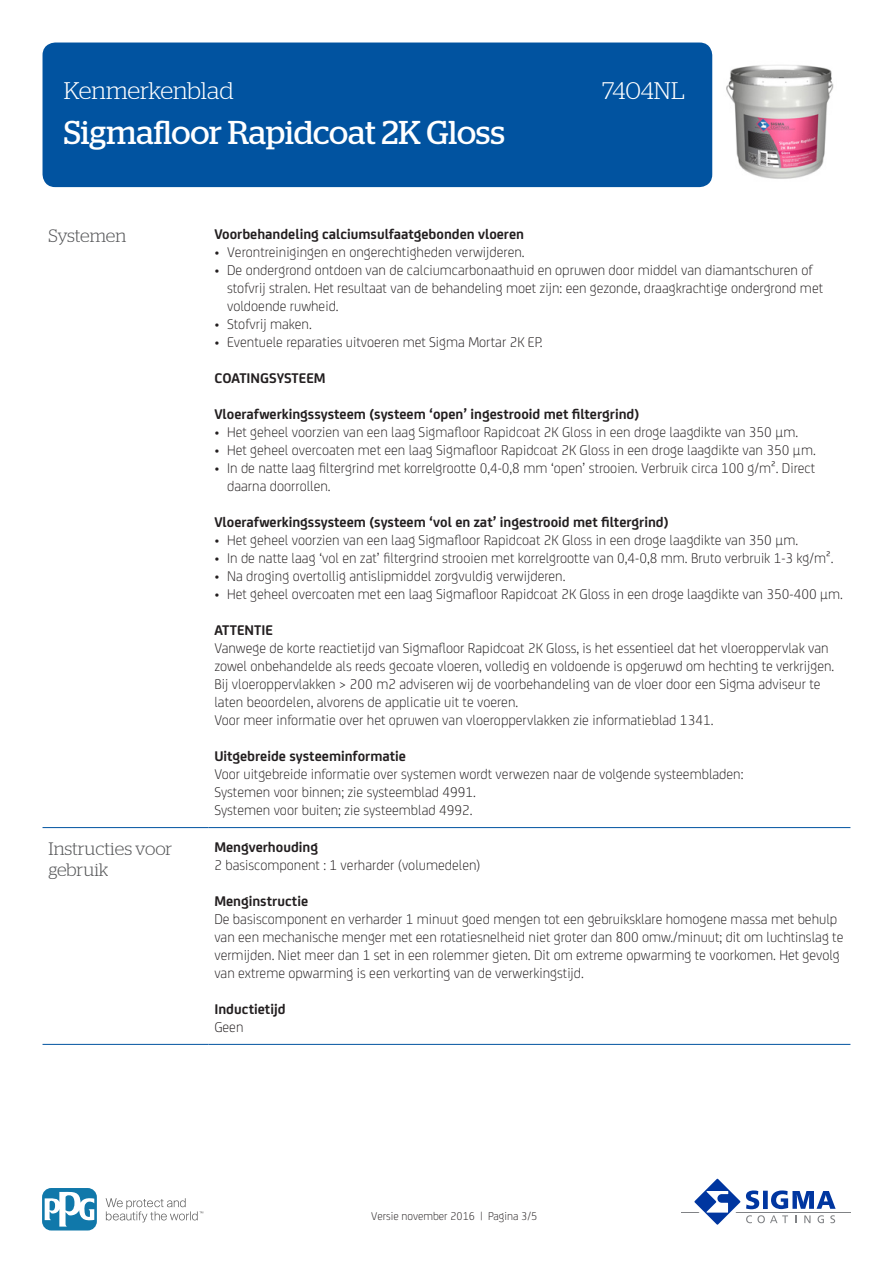
<style>
.page{position:relative;width:893px;height:1263px;background:#fff}
.page>*{position:absolute;margin:0;border:0;box-sizing:border-box;transform-origin:0 0}
.t1{font:33px "Stag";letter-spacing:-.005em;color:#fff}
.t2{font:300 24px "Stag";color:#fff}
.KOP{font:300 18px/21.6px "Stag";color:#57585a}
.BODY{font:300 15px/18px "FS Joey";color:#231f20}
.BODY-2{font:700 15px/18px "FS Joey";color:#231f20}
.t3{font:300 12px "FS Joey";color:#231f20}
.s1{font-weight:700}
.s2{font-weight:300}
</style>
<div class="page">
<div style="left:43px;top:43px;width:669px;height:144px;background:#0153a0;border-radius:13px"></div>
<hr style="left:681px;top:1211px;width:169px;height:1px;background:#808285">
<svg style="left:689px;top:1178px;width:147px;height:47px"></svg>
<svg style="left:106px;top:1198px;width:97px;height:24px"></svg>
<svg style="left:43px;top:1188px;width:54px;height:42px"></svg>
<svg style="left:45px;top:1191px;width:49px;height:35px"></svg>
<hr style="left:43px;top:827px;width:165px;height:1px;background:#0153a0">
<hr style="left:208px;top:827px;width:642px;height:1px;background:#0153a0">
<hr style="left:43px;top:1044px;width:165px;height:1px;background:#0153a0">
<hr style="left:208px;top:1044px;width:642px;height:1px;background:#0153a0">
<img style="left:726px;top:65px;width:108px;height:114px">
<h2 class="t2" style="left:64px;top:77px;width:171px">Kenmerkenblad</h2>
<h2 class="t2" style="left:602px;top:77px;width:84px">7404NL</h2>
<h1 class="t1" style="left:64px;top:114px;width:443px">Sigmafloor Rapidcoat 2K Gloss</h1>
<p class="KOP" style="left:49px;top:225px;width:79px">Systemen</p>
<p class="BODY-2" style="left:214px;top:224px;width:311px">Voorbehandeling calciumsulfaatgebonden vloeren</p>
<p class="BODY" style="left:214px;top:242px;width:312px">• Verontreinigingen en ongerechtigheden verwijderen.</p>
<p class="BODY" style="left:227px;top:260px;width:597px;text-indent:-13px">• De ondergrond ontdoen van de calciumcarbonaathuid en opruwen door middel van diamantschuren of stofvrij stralen. Het resultaat van de behandeling moet zijn: een gezonde, draagkrachtige ondergrond met voldoende ruwheid.</p>
<p class="BODY" style="left:214px;top:314px;width:99px">• Stofvrij maken.</p>
<p class="BODY" style="left:214px;top:332px;width:330px">• Eventuele reparaties uitvoeren met Sigma Mortar 2K EP.</p>
<p class="BODY-2" style="left:214px;top:368px;width:113px">COATINGSYSTEEM</p>
<p class="BODY-2" style="left:214px;top:404px;width:426px">Vloerafwerkingssysteem (systeem ‘open’ ingestrooid met filtergrind)</p>
<p class="BODY" style="left:214px;top:422px;width:585px">• Het geheel voorzien van een laag Sigmafloor Rapidcoat 2K Gloss in een droge laagdikte van 350 μm.</p>
<p class="BODY" style="left:214px;top:440px;width:603px">• Het geheel overcoaten met een laag Sigmafloor Rapidcoat 2K Gloss in een droge laagdikte van 350 μm.</p>
<p class="BODY" style="left:227px;top:458px;width:590px;text-indent:-13px">• In de natte laag filtergrind met korrelgrootte 0,4-0,8 mm ‘open’ strooien. Verbruik circa 100 g/m². Direct daarna doorrollen.</p>
<p class="BODY-2" style="left:214px;top:512px;width:456px">Vloerafwerkingssysteem (systeem ‘vol en zat’ ingestrooid met filtergrind)</p>
<p class="BODY" style="left:214px;top:530px;width:585px">• Het geheel voorzien van een laag Sigmafloor Rapidcoat 2K Gloss in een droge laagdikte van 350 μm.</p>
<p class="BODY" style="left:214px;top:548px;width:621px">• In de natte laag ‘vol en zat’ filtergrind strooien met korrelgrootte van 0,4-0,8 mm. Bruto verbruik 1-3 kg/m².</p>
<p class="BODY" style="left:214px;top:566px;width:353px">• Na droging overtollig antislipmiddel zorgvuldig verwijderen.</p>
<p class="BODY" style="left:214px;top:584px;width:630px">• Het geheel overcoaten met een laag Sigmafloor Rapidcoat 2K Gloss in een droge laagdikte van 350-400 μm.</p>
<p class="BODY" style="left:214px;top:620px;width:621px"><span class="s1">ATTENTIE<br></span>Vanwege de korte reactietijd van Sigmafloor Rapidcoat 2K Gloss, is het essentieel dat het vloeroppervlak van zowel onbehandelde als reeds gecoate vloeren, volledig en voldoende is opgeruwd om hechting te verkrijgen.<br>Bij vloeroppervlakken &gt; 200 m2 adviseren wij de voorbehandeling van de vloer door een Sigma adviseur te laten beoordelen, alvorens de applicatie uit te voeren.<br>Voor meer informatie over het opruwen van vloeroppervlakken zie informatieblad 1341.</p>
<p class="BODY" style="left:214px;top:746px;width:531px"><span class="s1">Uitgebreide systeeminformatie<br></span>Voor uitgebreide informatie over systemen wordt verwezen naar de volgende systeembladen:<br>Systemen voor binnen; zie systeemblad 4991.<br>Systemen voor buiten; zie systeemblad 4992.</p>
<p class="KOP" style="left:49px;top:837px;width:125px">Instructies voor gebruik</p>
<p class="BODY" style="left:214px;top:837px;width:268px"><span class="s1">Mengverhouding<br></span>2 basiscomponent : 1 verharder (volumedelen)</p>
<p class="BODY" style="left:214px;top:891px;width:631px"><span class="s1">Menginstructie<br></span>De basiscomponent en verharder 1 minuut goed mengen tot een gebruiksklare homogene massa met behulp van een mechanische menger met een rotatiesnelheid niet groter dan 800 omw./minuut; dit om luchtinslag te vermijden. Niet meer dan 1 set in een rolemmer gieten. Dit om extreme opwarming te voorkomen. Het gevolg van extreme opwarming is een verkorting van de verwerkingstijd.</p>
<p class="BODY-2" style="left:214px;top:999px;width:73px">Inductietijd<br><span class="s2">Geen</span></p>
<p class="t3" style="left:371px;top:1208px;width:168px">Versie november 2016 | Pagina 3/5</p>
</div>
